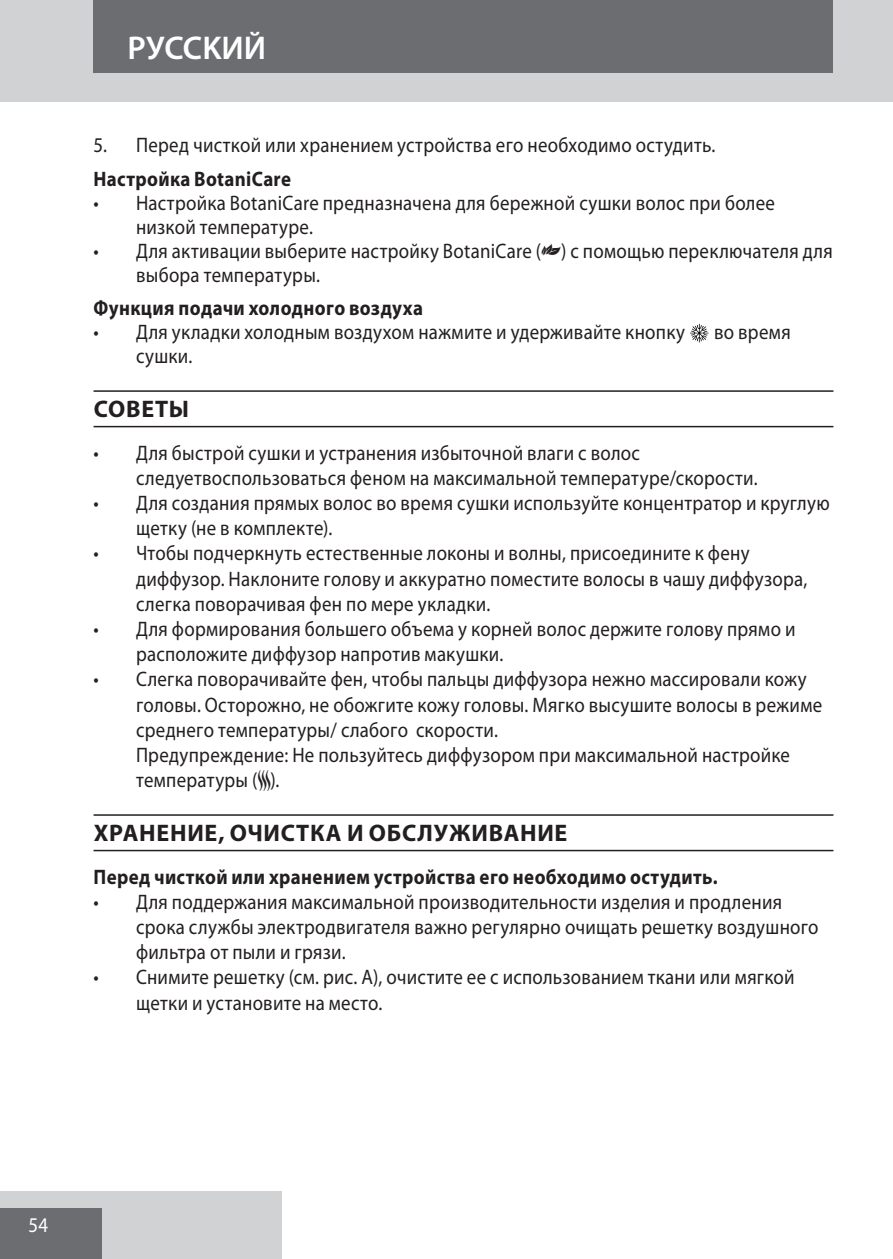
<style>
.page{position:relative;width:893px;height:1259px;background:#fff}
.page>*{position:absolute;margin:0;border:0;box-sizing:border-box;transform-origin:0 0}
.t1{font:600 33px "Myriad Pro";color:#fff}
.heading{font:700 24px "Myriad Pro";letter-spacing:.03em;color:#231f20}
.default_bullet{font:21px/25.2px "Myriad Pro";letter-spacing:.015em;color:#231f20;scale:.9 1}
.default{font:700 21px "Myriad Pro";letter-spacing:.02em;color:#231f20;scale:.9 1}
.Subheading{font:700 21px "Myriad Pro";letter-spacing:.02em;color:#231f20;scale:.9 1}
.t2{font:21px "Myriad Pro";color:#fff;scale:.9 1}
.s1{font-family:"Myriad More"}
.s2{font-family:"Myriad Bitsn Bobs"}
</style>
<div class="page">
<div style="left:0;top:0;width:893px;height:102px;background:#d1d2d4"></div>
<div style="left:0;top:1191px;width:282px;height:68px;background:#d1d2d4"></div>
<div style="left:0;top:1208px;width:102px;height:51px;background:#6c6d70"></div>
<div style="left:94px;top:0;width:739px;height:73px;background:#6c6d70"></div>
<hr style="left:94px;top:390px;width:739px;height:2px;background:#231f20">
<hr style="left:94px;top:426px;width:739px;height:1px;background:#231f20">
<hr style="left:94px;top:814px;width:739px;height:2px;background:#231f20">
<hr style="left:94px;top:850px;width:739px;height:1px;background:#231f20">
<svg style="left:690px;top:324px;width:19px;height:18px"></svg>
<p class="t1" style="left:128px;top:29px;width:140px">PУCCKИЙ</p>
<p class="default_bullet" style="left:94px;top:133px;width:692px">5. Перед чисткой или хранением устройства его необходимо остудить.</p>
<p class="Subheading" style="left:94px;top:167px;width:221px">Настройка BotaniCare</p>
<p class="default_bullet" style="left:136px;top:191px;width:711px;line-height:24px;text-indent:-43px">• Настройка BotaniCare предназначена для бережной сушки волос при более низкой температуре.</p>
<p class="default_bullet" style="left:136px;top:239px;width:776px;line-height:24px;text-indent:-43px">• Для активации выберите настройку BotaniCare (<span class="s1">L</span>) с помощью переключателя для выбора температуры.</p>
<p class="Subheading" style="left:94px;top:296px;width:368px">Функция подачи холодного воздуха</p>
<p class="default_bullet" style="left:94px;top:320px;width:659px">• Для укладки холодным воздухом нажмите и удерживайте кнопку</p>
<p class="default_bullet" style="left:714px;top:320px;width:87px">во время</p>
<p class="default_bullet" style="left:136px;top:344px;width:64px">сушки.</p>
<p class="heading" style="left:94px;top:396px;width:97px">СОВЕТЫ</p>
<p class="default_bullet" style="left:136px;top:440px;width:692px;text-indent:-43px">• Для быстрой сушки и устранения избыточной влаги с волос следуетвоспользоваться феном на максимальной температуре/скорости.</p>
<p class="default_bullet" style="left:136px;top:491px;width:772px;text-indent:-43px">• Для создания прямых волос во время сушки используйте концентратор и круглую щетку (не в комплекте).</p>
<p class="default_bullet" style="left:136px;top:541px;width:747px;text-indent:-43px">• Чтобы подчеркнуть естественные локоны и волны, присоедините к фену диффузор. Наклоните голову и аккуратно поместите волосы в чашу диффузора, слегка поворачивая фен по мере укладки.</p>
<p class="default_bullet" style="left:136px;top:617px;width:734px;text-indent:-43px">• Для формирования большего объема у корней волос держите голову прямо и расположите диффузор напротив макушки.</p>
<p class="default_bullet" style="left:136px;top:667px;width:764px;text-indent:-43px">• Слегка поворачивайте фен, чтобы пальцы диффузора нежно массировали кожу головы. Осторожно, не обожгите кожу головы. Мягко высушите волосы в режиме среднего температуры/ слабого скорости.</p>
<p class="default_bullet" style="left:136px;top:743px;width:728px">Предупреждение: Не пользуйтесь диффузором при максимальной настройке температуры (<span class="s2">P</span>).</p>
<p class="heading" style="left:94px;top:820px;width:475px">ХРАНЕНИЕ, ОЧИСТКА И ОБСЛУЖИВАНИЕ</p>
<p class="default" style="left:94px;top:864px;width:695px">Перед чисткой или хранением устройства его необходимо остудить.</p>
<p class="default_bullet" style="left:136px;top:889px;width:760px;text-indent:-43px">• Для поддержания максимальной производительности изделия и продления срока службы электродвигателя важно регулярно очищать решетку воздушного фильтра от пыли и грязи.</p>
<p class="default_bullet" style="left:136px;top:965px;width:733px;text-indent:-43px">• Снимите решетку (см. рис. A), очистите ее с использованием ткани или мягкой щетки и установите на место.</p>
<p class="t2" style="left:28px;top:1213px;width:23px">54</p>
</div>
